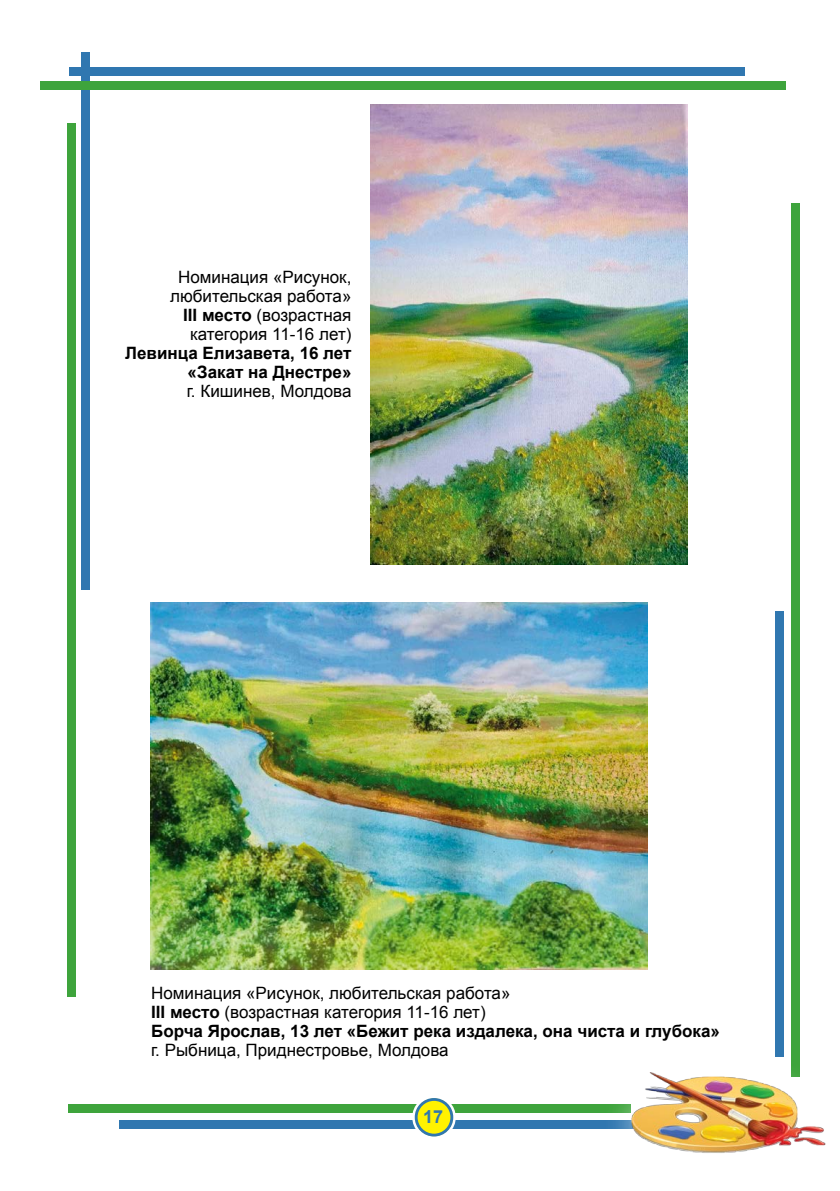
<style>
.page{position:relative;width:840px;height:1191px;background:#fff}
.page>*{position:absolute;margin:0;border:0;box-sizing:border-box;transform-origin:0 0}
.t1{font:700 18px "Arial";color:#3077b0}
.t2{font:17px/19px "Arial";color:#000}
.t3{font:700 17px/19px "Arial";color:#000;text-align:right}
.s1{font-weight:700}
</style>
<div class="page">
<div style="left:81px;top:52px;width:9px;height:537px;background:#3077b0"></div>
<div style="left:70px;top:67px;width:674px;height:9px;background:#3077b0"></div>
<div style="left:40px;top:81px;width:745px;height:9px;background:#3ea43c"></div>
<div style="left:774px;top:611px;width:9px;height:445px;background:#3077b0"></div>
<div style="left:67px;top:123px;width:9px;height:873px;background:#3ea43c"></div>
<div style="left:791px;top:203px;width:8px;height:873px;background:#3ea43c"></div>
<div style="left:119px;top:1120px;width:543px;height:9px;background:#3077b0"></div>
<div style="left:68px;top:1104px;width:562px;height:9px;background:#3ea43c"></div>
<svg style="left:413px;top:1097px;width:41px;height:40px"></svg>
<div style="left:412px;top:1095px;width:43px;height:44px;border:3px solid #fff;border-radius:50%"></div>
<div style="left:414px;top:1098px;width:39px;height:38px;border:3px solid #3077b0;border-radius:50%"></div>
<div style="left:600px;top:1046px;width:239px;height:138px;background:#fff"></div>
<img style="left:625px;top:1072px;width:200px;height:81px">
<img style="left:370px;top:105px;width:317px;height:459px">
<img style="left:150px;top:602px;width:496px;height:367px">
<p class="t2" style="left:170px;top:268px;width:183px;text-align:right">Номинация «Рисунок, любительская работа»<br><span class="s1">ІІI место</span> (возрастная категория 11-16 лет)</p>
<p class="t3" style="left:125px;top:344px;width:228px">Левинца Елизавета, 16 лет «Закат на Днестре»</p>
<p class="t2" style="left:187px;top:382px;width:166px">г. Кишинев, Молдова</p>
<p class="t2" style="left:151px;top:984px;width:570px">Номинация «Рисунок, любительская работа»<br><span class="s1">ІІI место</span> (возрастная категория 11-16 лет)<br><span class="s1">Борча Ярослав, 13 лет «Бежит река издалека, она чиста и глубока»</span></p>
<p class="t2" style="left:151px;top:1041px;width:299px">г. Рыбница, Приднестровье, Молдова</p>
<p class="t1" style="left:423px;top:1104px;width:22px">17</p>
</div>
